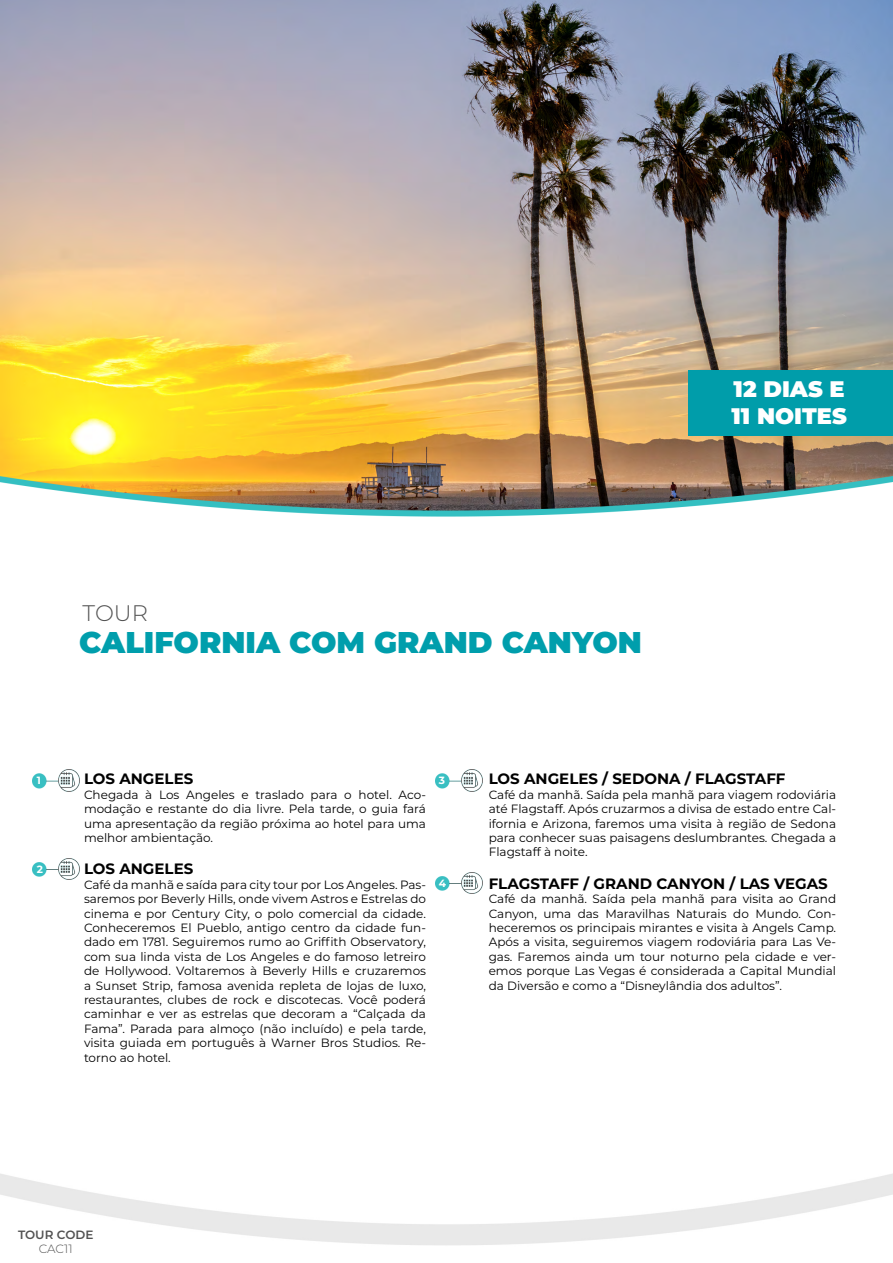
<style>
.page{position:relative;width:893px;height:1263px;background:#fff}
.page>*{position:absolute;margin:0;border:0;box-sizing:border-box;transform-origin:0 0}
.t1{font:900 30px "Montserrat";color:#009eac}
.t2{font:900 22.5px/27px "Montserrat";color:#fff}
.t3{font:300 22.5px "Montserrat";color:#525252}
.t4{font:700 15px "Montserrat";color:#000}
.t5{font:12px/14.4px "Montserrat";color:#000;text-align:justify}
.t6{font:600 12px "Montserrat";color:#525252}
.t7{font:300 12px "Montserrat";letter-spacing:-.005em;color:#525252}
.t8{font:700 10.5px "Montserrat";color:#fff}
</style>
<div class="page">
<img style="left:0;top:0;width:893px;height:476px">
<img style="left:0;top:476px;width:893px;height:7px">
<img style="left:5px;top:483px;width:882px;height:34px">
<img style="left:33px;top:770px;width:46px;height:21px">
<img style="left:436px;top:770px;width:46px;height:21px">
<img style="left:436px;top:872px;width:46px;height:21px">
<img style="left:33px;top:858px;width:46px;height:21px">
<div style="left:688px;top:371px;width:205px;height:65px;background:#009daa"></div>
<h2 class="t2" style="left:731px;top:374px;width:117px">12 DIAS E<br>11 NOITES</h2>
<h2 class="t3" style="left:83px;top:598px;width:67px">TOUR</h2>
<h1 class="t1" style="left:79px;top:620px;width:564px">CALIFORNIA COM GRAND CANYON</h1>
<p class="t8" style="left:37px;top:773px;width:6px">1</p>
<p class="t8" style="left:37px;top:861px;width:8px">2</p>
<p class="t4" style="left:84px;top:768px;width:111px">LOS ANGELES</p>
<p class="t5" style="left:84px;top:787px;width:343px">Chegada à Los Angeles e traslado para o hotel. Aco&shy;modação e restante do dia livre. Pela tarde, o guia fará uma apresentação da região próxima ao hotel para uma melhor ambientação.</p>
<p class="t4" style="left:84px;top:858px;width:111px">LOS ANGELES</p>
<p class="t5" style="left:84px;top:877px;width:344px">Café da manhã e saída para city tour por Los Angeles. Pas&shy;saremos por Beverly Hills, onde vivem Astros e Estrelas do cinema e por Century City, o polo comercial da cidade.<br>Conheceremos El Pueblo, antigo centro da cidade fun&shy;dado em 1781. Seguiremos rumo ao Griffith Observatory, com sua linda vista de Los Angeles e do famoso letreiro de Hollywood. Voltaremos à Beverly Hills e cruzaremos a Sunset Strip, famosa avenida repleta de lojas de luxo, restaurantes, clubes de rock e discotecas. Você poderá caminhar e ver as estrelas que decoram a “Calçada da Fama”. Parada para almoço (não incluído) e pela tarde, visita guiada em português à Warner Bros Studios. Re&shy;torno ao hotel.</p>
<p class="t8" style="left:439px;top:773px;width:8px">3</p>
<p class="t8" style="left:439px;top:876px;width:9px">4</p>
<p class="t4" style="left:489px;top:768px;width:298px">LOS ANGELES / SEDONA / FLAGSTAFF</p>
<p class="t5" style="left:489px;top:787px;width:349px">Café da manhã. Saída pela manhã para viagem rodoviária até Flagstaff. Após cruzarmos a divisa de estado entre Cal&shy;ifornia e Arizona, faremos uma visita à região de Sedona para conhecer suas paisagens deslumbrantes. Chegada a Flagstaff à noite.</p>
<p class="t4" style="left:489px;top:872px;width:340px">FLAGSTAFF / GRAND CANYON / LAS VEGAS</p>
<p class="t5" style="left:489px;top:891px;width:349px">Café da manhã. Saída pela manhã para visita ao Grand Canyon, uma das Maravilhas Naturais do Mundo. Con&shy;heceremos os principais mirantes e visita à Angels Camp.<br>Após a visita, seguiremos viagem rodoviária para Las Ve&shy;gas. Faremos ainda um tour noturno pela cidade e ver&shy;emos porque Las Vegas é considerada a Capital Mundial da Diversão e como a “Disneylândia dos adultos”.</p>
<p class="t6" style="left:18px;top:1226px;width:77px">TOUR CODE</p>
<p class="t7" style="left:39px;top:1240px;width:35px">CAC11</p>
</div>
